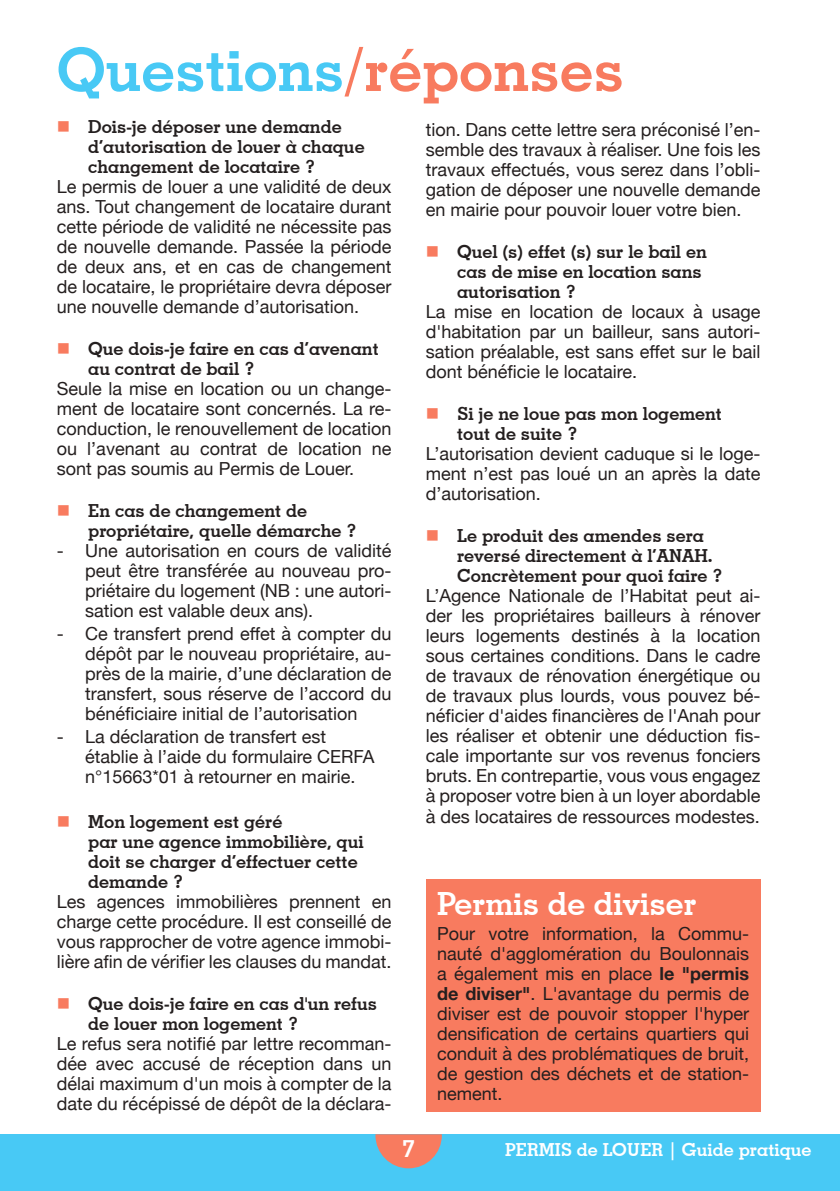
<style>
.page{position:relative;width:840px;height:1191px;background:#fff}
.page>*{position:absolute;margin:0;border:0;box-sizing:border-box;transform-origin:0 0}
.t1{font:700 60px "Geometric Slab 703 BT";color:#48c9f5}
.t2{font:700 32px "Geometric Slab 703 BT";color:#fff}
.t3{font:700 24px "Geometric Slab 703 BT";color:#fff}
.t4{font:18px/20px "Helvetica Neue";color:#241f1f;text-align:justify}
.t5{font:700 18px/20px "Geometric Slab 703 BT";color:#241f1f}
.t6{font:700 18px "Geometric Slab 703 BT";color:#fff}
.s1{color:#f87b5f}
.s2{font-weight:700}
</style>
<div class="page">
<div style="left:0;top:1134px;width:839px;height:57px;background:#48c9f5"></div>
<svg style="left:375px;top:1134px;width:66px;height:34px"></svg>
<div style="left:425px;top:879px;width:335px;height:232px;background:#f87b5f"></div>
<h1 class="t1" style="left:57px;top:33px;width:568px">Questions<span class="s1">/réponses</span></h1>
<p class="t5" style="left:88px;top:116px;width:278px;text-indent:-31px"><span class="s1">■</span> Dois-je déposer une demande d’autorisation de louer à chaque changement de locataire ?</p>
<p class="t4" style="left:57px;top:178px;width:336px">Le permis de louer a une validité de deux ans. Tout changement de locataire durant cette période de validité ne nécessite pas de nouvelle demande. Passée la période de deux ans, et en cas de changement de locataire, le propriétaire devra déposer une nouvelle demande d’autorisation.</p>
<p class="t5" style="left:88px;top:338px;width:292px;text-indent:-31px"><span class="s1">■</span> Que dois-je faire en cas d’avenant au contrat de bail ?</p>
<p class="t4" style="left:57px;top:380px;width:336px">Seule la mise en location ou un change&shy;ment de locataire sont concernés. La re&shy;conduction, le renouvellement de location ou l’avenant au contrat de location ne sont pas soumis au Permis de Louer.</p>
<p class="t5" style="left:88px;top:500px;width:270px;text-indent:-31px"><span class="s1">■</span> En cas de changement de propriétaire, quelle démarche ?</p>
<p class="t4" style="left:85px;top:542px;width:308px;text-indent:-28px">- Une autorisation en cours de validité peut être transférée au nouveau pro&shy;priétaire du logement (NB : une autori&shy;sation est valable deux ans).</p>
<p class="t4" style="left:85px;top:624px;width:308px;text-indent:-28px">- Ce transfert prend effet à compter du dépôt par le nouveau propriétaire, au&shy;près de la mairie, d’une déclaration de transfert, sous réserve de l’accord du bénéficiaire initial de l’autorisation</p>
<p class="t4" style="left:85px;top:727px;width:291px;text-align:left;text-indent:-28px">- La déclaration de transfert est établie à l’aide du formulaire CERFA n°15663*01 à retourner en mairie.</p>
<p class="t5" style="left:88px;top:811px;width:277px;text-indent:-31px"><span class="s1">■</span> Mon logement est géré<br>par une agence immobilière, qui doit se charger d’effectuer cette demande ?</p>
<p class="t4" style="left:57px;top:892px;width:336px">Les agences immobilières prennent en charge cette procédure. Il est conseillé de vous rapprocher de votre agence immobi&shy;lière afin de vérifier les clauses du mandat.</p>
<p class="t5" style="left:88px;top:993px;width:290px;text-indent:-31px"><span class="s1">■</span> Que dois-je faire en cas d'un refus de louer mon logement ?</p>
<p class="t4" style="left:57px;top:1034px;width:336px">Le refus sera notifié par lettre recomman&shy;dée avec accusé de réception dans un délai maximum d'un mois à compter de la date du récépissé de dépôt de la déclara-</p>
<p class="t4" style="left:425px;top:121px;width:336px">tion. Dans cette lettre sera préconisé l’en&shy;semble des travaux à réaliser. Une fois les travaux effectués, vous serez dans l’obli&shy;gation de déposer une nouvelle demande en mairie pour pouvoir louer votre bien.</p>
<p class="t5" style="left:457px;top:242px;width:251px;text-indent:-31px"><span class="s1">■</span> Quel (s) effet (s) sur le bail en cas de mise en location sans autorisation ?</p>
<p class="t4" style="left:425px;top:303px;width:336px">La mise en location de locaux à usage d'habitation par un bailleur, sans autori&shy;sation préalable, est sans effet sur le bail dont bénéficie le locataire.</p>
<p class="t5" style="left:457px;top:404px;width:266px;text-indent:-31px"><span class="s1">■</span> Si je ne loue pas mon logement tout de suite ?</p>
<p class="t4" style="left:425px;top:445px;width:336px">L’autorisation devient caduque si le loge&shy;ment n’est pas loué un an après la date d’autorisation.</p>
<p class="t5" style="left:457px;top:526px;width:267px;text-indent:-31px"><span class="s1">■</span> Le produit des amendes sera reversé directement à l’ANAH.<br>Concrètement pour quoi faire ?</p>
<p class="t4" style="left:425px;top:587px;width:336px">L’Agence Nationale de l’Habitat peut ai&shy;der les propriétaires bailleurs à rénover leurs logements destinés à la location sous certaines conditions. Dans le cadre de travaux de rénovation énergétique ou de travaux plus lourds, vous pouvez bé&shy;néficier d'aides financières de l'Anah pour les réaliser et obtenir une déduction fis&shy;cale importante sur vos revenus fonciers bruts. En contrepartie, vous vous engagez à proposer votre bien à un loyer abordable à des locataires de ressources modestes.</p>
<h2 class="t2" style="left:437px;top:883px;width:261px">Permis de diviser</h2>
<p class="t4" style="left:437px;top:924px;width:313px">Pour votre information, la Commu&shy;nauté d'agglomération du Boulonnais a également mis en place <span class="s2">le "permis de diviser"</span>. L'avantage du permis de diviser est de pouvoir stopper l'hyper densification de certains quartiers qui conduit à des problématiques de bruit, de gestion des déchets et de station&shy;nement.</p>
<h3 class="t3" style="left:402px;top:1133px;width:14px">7</h3>
<p class="t6" style="left:505px;top:1139px;width:307px">PERMIS de LOUER | Guide pratique</p>
</div>
